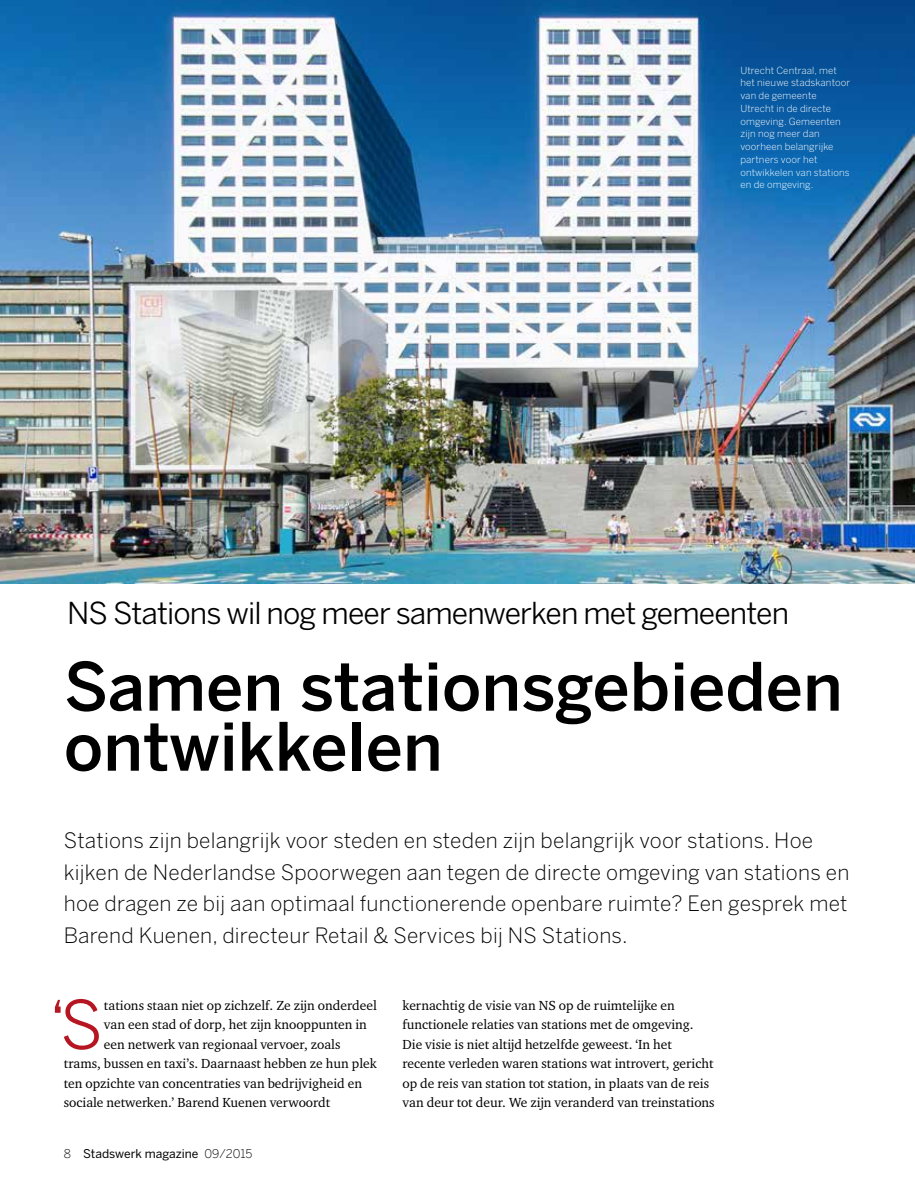
<style>
.page{position:relative;width:915px;height:1191px;background:#fff}
.page>*{position:absolute;margin:0;border:0;box-sizing:border-box;transform-origin:0 0}
.t1{font:66.15px "Benton Sans";color:#b51621}
.t2{font:500 66px/60px "Benton Sans";color:#000}
.t3{font:30px "Benton Sans";letter-spacing:-.03em;color:#000}
.t4{font:300 21px/31.5px "Benton Sans";letter-spacing:.01em;color:#000}
.t5{font:13.5px/19.5px "Charter ITC Std";color:#000}
.t6{font:12px "Benton Sans";color:#000}
.t7{font:300 9.75px/12.8px "Benton Sans";letter-spacing:.01em;color:#fff}
.s1{font-weight:300}
</style>
<div class="page">
<img style="left:0;top:0;width:914px;height:584px">
<p class="t7" style="left:740px;top:63px;width:111px">Utrecht Centraal, met het nieuwe stadskantoor van de gemeente<br>Utrecht in de directe omgeving. Gemeenten zijn nog meer dan voorheen belangrijke partners voor het ontwikkelen van stations en de omgeving.</p>
<h3 class="t3" style="left:67px;top:595px;width:723px">NS Stations wil nog meer samenwerken met gemeenten</h3>
<h2 class="t2" style="left:64px;top:656px;width:780px">Samen stationsgebieden ontwikkelen</h2>
<p class="t4" style="left:64px;top:824px;width:786px">Stations zijn belangrijk voor steden en steden zijn belangrijk voor stations. Hoe kijken de Nederlandse Spoorwegen aan tegen de directe omgeving van stations en hoe dragen ze bij aan optimaal functionerende openbare ruimte? Een gesprek met Barend Kuenen, directeur Retail &amp; Services bij NS Stations.</p>
<h1 class="t1" style="left:49px;top:985px;width:56px">‘S</h1>
<p class="t5" style="left:104px;top:995px;width:274px">tations staan niet op zichzelf. Ze zijn onderdeel</p>
<p class="t5" style="left:104px;top:1014px;width:264px">van een stad of dorp, het zijn knooppunten in</p>
<p class="t5" style="left:104px;top:1034px;width:238px">een netwerk van regionaal vervoer, zoals</p>
<p class="t5" style="left:64px;top:1053px;width:314px">trams, bussen en taxi’s. Daarnaast hebben ze hun plek</p>
<p class="t5" style="left:64px;top:1073px;width:300px">ten opzichte van concentraties van bedrijvigheid en</p>
<p class="t5" style="left:64px;top:1092px;width:268px">sociale netwerken.’ Barend Kuenen verwoordt</p>
<p class="t6" style="left:64px;top:1146px;width:190px"><span class="s1">8</span> Stadswerk magazine <span class="s1">09/2015</span></p>
<p class="t5" style="left:402px;top:995px;width:313px">kernachtig de visie van NS op de ruimtelijke en functionele relaties van stations met de omgeving.<br>Die visie is niet altijd hetzelfde geweest. ‘In het recente verleden waren stations wat introvert, gericht op de reis van station tot station, in plaats van de reis van deur tot deur. We zijn veranderd van treinstations</p>
</div>
